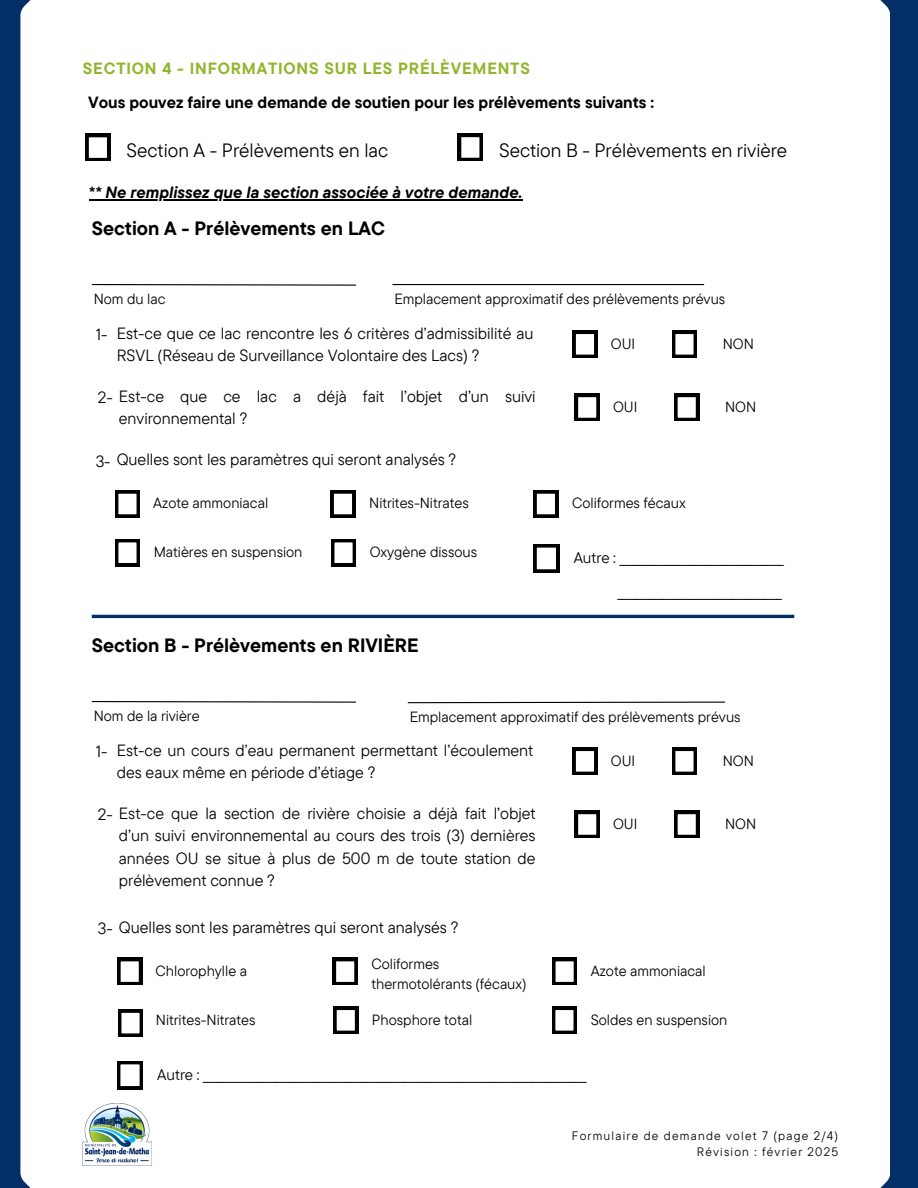
<style>
.page{position:relative;width:918px;height:1188px;background:#042e66}
.page>*{position:absolute;margin:0;border:0;box-sizing:border-box;transform-origin:0 0}
.t1{font:700 19.2px "TT Commons Pro";color:#000}
.t2{font:19.2px "TT Commons Pro";color:#000}
.t3{font:16.2px/22.5px "TT Commons Pro";color:#000}
.t4{font:700 16.2px "TT Commons Pro";color:#000}
.t5{font:italic 700 16.2px "TT Commons Pro";color:#000}
.t6{font:700 16.2px "TT Commons Pro";letter-spacing:.05em;color:#91b62d}
.t7{font:15.3px "TT Commons Pro";color:#000}
.t8{font:14.7px/20px "TT Commons Pro";color:#000}
.t9{font:12.15px "TT Commons Pro";letter-spacing:.1em;color:#000}
</style>
<div class="page">
<div style="left:20px;top:0;width:870px;height:1188px;background:#fff"></div>
<svg style="left:54px;top:575px;width:8px;height:8px"></svg>
<svg style="left:54px;top:605px;width:8px;height:7px"></svg>
<hr style="left:92px;top:615px;width:702px;height:3px;background:#042e66">
<img style="left:83px;top:1104px;width:69px;height:62px">
<svg style="left:91px;top:283px;width:266px;height:3px"></svg>
<svg style="left:573px;top:331px;width:24px;height:27px"></svg>
<svg style="left:672px;top:331px;width:25px;height:27px"></svg>
<svg style="left:575px;top:394px;width:25px;height:27px"></svg>
<svg style="left:674px;top:394px;width:25px;height:27px"></svg>
<svg style="left:115px;top:490px;width:25px;height:27px"></svg>
<svg style="left:331px;top:490px;width:24px;height:27px"></svg>
<svg style="left:533px;top:490px;width:25px;height:27px"></svg>
<svg style="left:115px;top:539px;width:25px;height:27px"></svg>
<svg style="left:331px;top:539px;width:25px;height:27px"></svg>
<hr style="left:392px;top:284px;width:312px;height:1px;background:#000">
<svg style="left:91px;top:700px;width:266px;height:3px"></svg>
<svg style="left:573px;top:748px;width:24px;height:27px"></svg>
<svg style="left:672px;top:748px;width:25px;height:27px"></svg>
<svg style="left:575px;top:811px;width:25px;height:27px"></svg>
<svg style="left:674px;top:811px;width:25px;height:27px"></svg>
<svg style="left:117px;top:958px;width:25px;height:27px"></svg>
<svg style="left:333px;top:958px;width:25px;height:27px"></svg>
<svg style="left:552px;top:958px;width:25px;height:27px"></svg>
<svg style="left:118px;top:1009px;width:25px;height:27px"></svg>
<svg style="left:333px;top:1007px;width:25px;height:27px"></svg>
<svg style="left:407px;top:701px;width:319px;height:3px"></svg>
<svg style="left:552px;top:1007px;width:25px;height:27px"></svg>
<svg style="left:533px;top:544px;width:26px;height:28px"></svg>
<svg style="left:117px;top:1061px;width:26px;height:28px"></svg>
<svg style="left:85px;top:134px;width:25px;height:27px"></svg>
<svg style="left:458px;top:134px;width:25px;height:27px"></svg>
<hr style="left:89px;top:199px;width:433px;height:1px;background:#000">
<p class="t6" style="left:83px;top:58px;width:449px">SECTION 4 - INFORMATIONS SUR LES PRÉLÈVEMENTS</p>
<p class="t4" style="left:88px;top:92px;width:568px">Vous pouvez faire une demande de soutien pour les prélèvements suivants :</p>
<p class="t2" style="left:127px;top:138px;width:263px">Section A - Prélèvements en lac</p>
<p class="t2" style="left:499px;top:137px;width:290px">Section B - Prélèvements en rivière</p>
<p class="t5" style="left:89px;top:182px;width:435px">** Ne remplissez que la section associée à votre demande.</p>
<p class="t1" style="left:92px;top:216px;width:295px">Section A - Prélèvements en LAC</p>
<p class="t8" style="left:394px;top:288px;width:332px">Emplacement approximatif des prélèvements prévus</p>
<p class="t8" style="left:94px;top:288px;width:73px">Nom du lac</p>
<h6 class="t3" style="left:117px;top:321px;width:418px">Est-ce que ce lac rencontre les 6 critères d’admissibilité au<br>RSVL (Réseau de Surveillance Volontaire des Lacs) ?</h6>
<p class="t3" style="left:96px;top:323px;width:13px">1-</p>
<p class="t8" style="left:611px;top:333px;width:26px">OUI</p>
<p class="t8" style="left:723px;top:333px;width:33px">NON</p>
<p class="t3" style="left:119px;top:385px;width:418px">Est-ce que ce lac a déjà fait l’objet d’un suivi environnemental ?</p>
<p class="t3" style="left:98px;top:386px;width:16px">2-</p>
<p class="t8" style="left:613px;top:396px;width:26px">OUI</p>
<p class="t8" style="left:725px;top:396px;width:33px">NON</p>
<h5 class="t3" style="left:96px;top:449px;width:16px">3-</h5>
<h5 class="t3" style="left:117px;top:448px;width:341px">Quelles sont les paramètres qui seront analysés ?</h5>
<p class="t8" style="left:153px;top:493px;width:116px">Azote ammoniacal</p>
<p class="t8" style="left:369px;top:493px;width:101px">Nitrites-Nitrates</p>
<h5 class="t8" style="left:572px;top:493px;width:115px">Coliformes fécaux</h5>
<h5 class="t8" style="left:154px;top:542px;width:150px">Matières en suspension</h5>
<p class="t8" style="left:370px;top:542px;width:109px">Oxygène dissous</p>
<h5 class="t7" style="left:574px;top:548px;width:212px">Autre : ____________________________________</h5>
<h5 class="t7" style="left:618px;top:582px;width:166px">____________________________________</h5>
<p class="t1" style="left:92px;top:633px;width:328px">Section B - Prélèvements en RIVIÈRE</p>
<p class="t8" style="left:94px;top:705px;width:107px">Nom de la rivière</p>
<p class="t3" style="left:117px;top:738px;width:418px">Est-ce un cours d’eau permanent permettant l’écoulement des eaux même en période d’étiage ?</p>
<p class="t8" style="left:410px;top:706px;width:332px">Emplacement approximatif des prélèvements prévus</p>
<p class="t3" style="left:96px;top:740px;width:13px">1-</p>
<p class="t8" style="left:611px;top:750px;width:26px">OUI</p>
<p class="t8" style="left:723px;top:750px;width:33px">NON</p>
<p class="t3" style="left:119px;top:802px;width:418px;text-align:justify">Est-ce que la section de rivière choisie a déjà fait l’objet d’un suivi environnemental au cours des trois (3) dernières années OU se situe à plus de 500 m de toute station de prélèvement connue ?</p>
<p class="t3" style="left:98px;top:803px;width:16px">2-</p>
<p class="t8" style="left:613px;top:813px;width:26px">OUI</p>
<p class="t8" style="left:725px;top:813px;width:33px">NON</p>
<p class="t3" style="left:98px;top:917px;width:16px">3-</p>
<p class="t3" style="left:119px;top:915px;width:341px">Quelles sont les paramètres qui seront analysés ?</p>
<p class="t8" style="left:156px;top:961px;width:93px">Chlorophylle a</p>
<p class="t8" style="left:371px;top:953px;width:157px">Coliformes thermotolérants (fécaux)</p>
<p class="t8" style="left:591px;top:961px;width:116px">Azote ammoniacal</p>
<h5 class="t8" style="left:156px;top:1009px;width:101px">Nitrites-Nitrates</h5>
<h5 class="t8" style="left:372px;top:1009px;width:102px">Phosphore total</h5>
<p class="t8" style="left:591px;top:1009px;width:138px">Soldes en suspension</p>
<p class="t7" style="left:157px;top:1065px;width:431px">Autre : ____________________________________________________________________________________</p>
<h4 class="t9" style="left:572px;top:1128px;width:268px">Formulaire de demande volet 7 (page 2/4)</h4>
<h6 class="t9" style="left:697px;top:1144px;width:143px">Révision : février 2025</h6>
</div>
